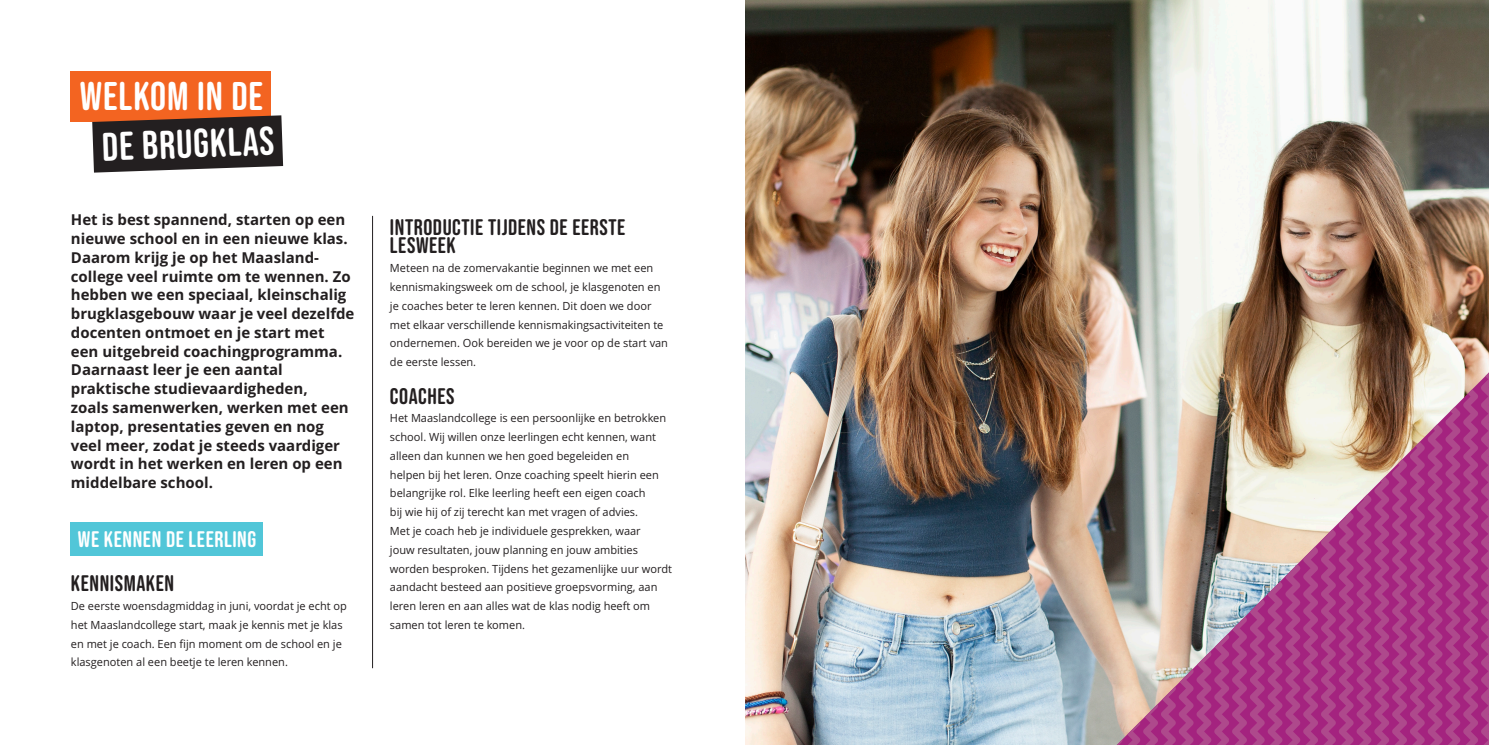
<style>
.page{position:relative;width:1489px;height:745px;background:#fff}
.page>*{position:absolute;margin:0;border:0;box-sizing:border-box;transform-origin:0 0}
.H2__arcering{font:40px "Bebas Neue Rounded";letter-spacing:.025em;color:#fff}
.t1{font:22.5px/18.8px "Bebas Neue Rounded";letter-spacing:.025em;color:#231f20}
.H3__arcering{font:22.5px "Bebas Neue Rounded";letter-spacing:.025em;color:#fff}
.Intro{font:700 15px/18.8px "Open Sans";color:#231f20}
.Body{font:11.25px/18.8px "Open Sans";color:#231f20}
</style>
<div class="page">
<img style="left:745px;top:0;width:743px;height:744px">
<img style="left:1116px;top:372px;width:372px;height:372px">
<div style="left:71px;top:522px;width:192px;height:33px;background:#51c6d8"></div>
<hr style="left:372px;top:216px;width:1px;height:451px;background:#231f20">
<div style="left:71px;top:71px;width:200px;height:51px;background:#f36421"></div>
<svg style="left:92px;top:115px;width:191px;height:57px;background:#3c2f2c"></svg>
<p class="H2__arcering" style="left:80px;top:74px;width:185px">WELKOM IN DE</p>
<p class="H2__arcering" style="left:101px;top:124px;width:174px;rotate:-2deg">DE BRUGKLAS</p>
<p class="Intro" style="left:71px;top:210px;width:285px">Het is best spannend, starten op een nieuwe school en in een nieuwe klas.<br>Daarom krijg je op het Maasland&shy;college veel ruimte om te wennen. Zo hebben we een speciaal, kleinschalig brugklasgebouw waar je veel dezelfde docenten ontmoet en je start met een uitgebreid coachingprogramma.<br>Daarnaast leer je een aantal praktische studievaardigheden,<br>zoals samenwerken, werken met een laptop, presentaties geven en nog veel meer, zodat je steeds vaardiger wordt in het werken en leren op een middelbare school.</p>
<p class="H3__arcering" style="left:78px;top:526px;width:180px">WE KENNEN DE LEERLING</p>
<h3 class="t1" style="left:71px;top:573px;width:105px">KENNISMAKEN</h3>
<p class="Body" style="left:71px;top:596px;width:277px">De eerste woensdagmiddag in juni, voordat je echt op het Maaslandcollege start, maak je kennis met je klas en met je coach. Een fijn moment om de school en je klasgenoten al een beetje te leren kennen.</p>
<h3 class="t1" style="left:390px;top:217px;width:237px">INTRODUCTIE TIJDENS DE EERSTE<br>LESWEEK</h3>
<p class="Body" style="left:390px;top:258px;width:279px">Meteen na de zomervakantie beginnen we met een kennismakingsweek om de school, je klasgenoten en je coaches beter te leren kennen. Dit doen we door met elkaar verschillende kennismakingsactiviteiten te ondernemen. Ook bereiden we je voor op de start van de eerste lessen.</p>
<h3 class="t1" style="left:390px;top:386px;width:66px">COACHES</h3>
<p class="Body" style="left:390px;top:408px;width:283px">Het Maaslandcollege is een persoonlijke en betrokken school. Wij willen onze leerlingen echt kennen, want alleen dan kunnen we hen goed begeleiden en<br>helpen bij het leren. Onze coaching speelt hierin een belangrijke rol. Elke leerling heeft een eigen coach<br>bij wie hij of zij terecht kan met vragen of advies.<br>Met je coach heb je individuele gesprekken, waar<br>jouw resultaten, jouw planning en jouw ambities worden besproken. Tijdens het gezamenlijke uur wordt aandacht besteed aan positieve groepsvorming, aan leren leren en aan alles wat de klas nodig heeft om samen tot leren te komen.</p>
</div>
